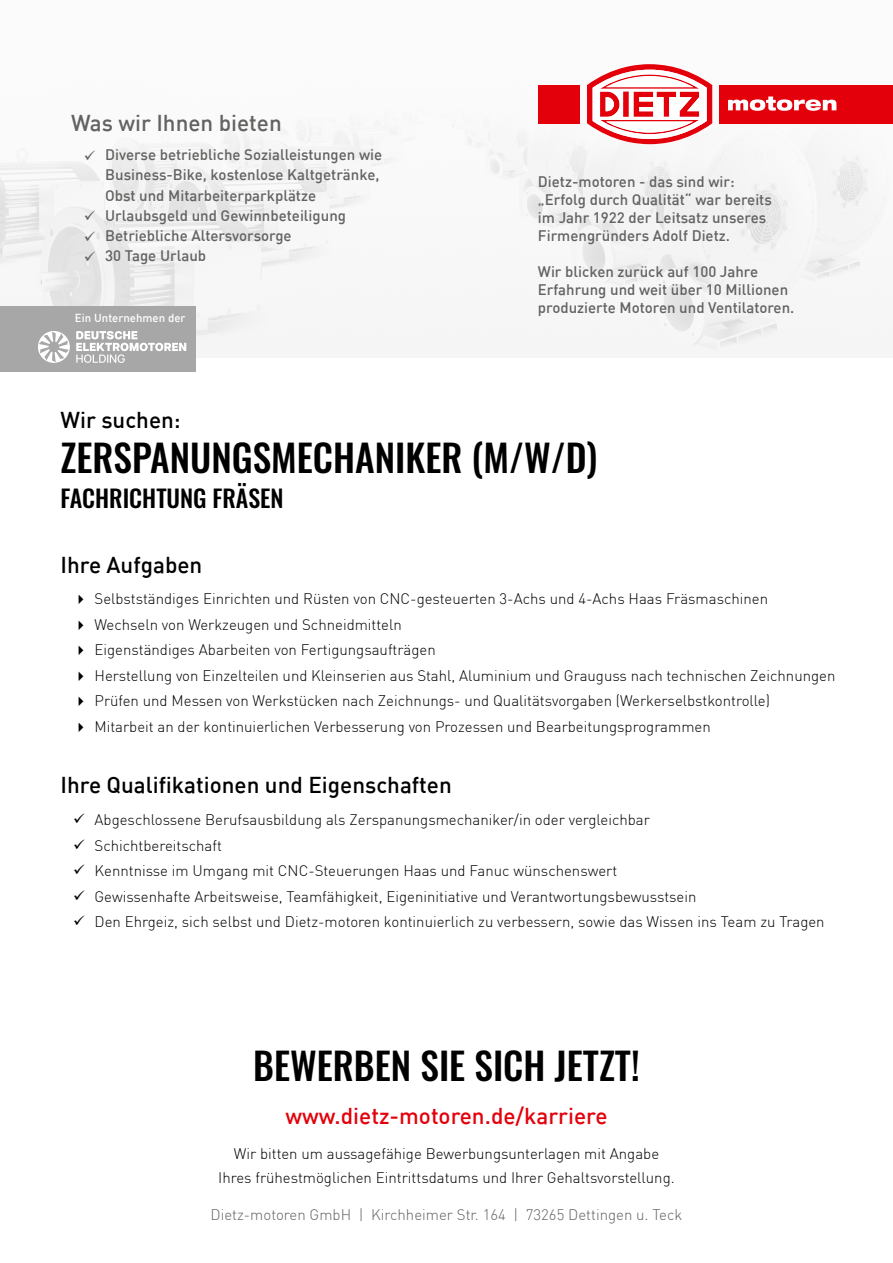
<style>
.page{position:relative;width:893px;height:1263px;background:#fff}
.page>*{position:absolute;margin:0;border:0;box-sizing:border-box;transform-origin:0 0}
.t1{font:500 37.5px "Oswald";color:#000}
.t2{font:500 24px "Oswald";color:#000}
.t3{font:500 22.5px "DIN";color:#000}
.t4{font:500 22.5px "DIN";color:#e3000b}
.t5{font:500 22.5px "DIN";color:#626261}
.t6{font:300 15px "DIN";color:#000}
.t7{font:500 15px "DIN";color:#626261}
.t8{font:300 15px "DIN";color:#626261}
.t9{font:500 11.4px "DIN";color:#fff}
</style>
<div class="page">
<img style="left:0;top:85px;width:893px;height:265px">
<div style="left:538px;top:85px;width:42px;height:38px;background:#e3000b"></div>
<div style="left:719px;top:85px;width:174px;height:38px;background:#e3000b"></div>
<svg style="left:728px;top:96px;width:108px;height:15px"></svg>
<svg style="left:587px;top:64px;width:125px;height:80px"></svg>
<div style="left:0;top:306px;width:196px;height:66px;background:#a7a7a8"></div>
<svg style="left:76px;top:331px;width:110px;height:32px"></svg>
<svg style="left:38px;top:331px;width:32px;height:32px"></svg>
<svg style="left:71px;top:162px;width:15px;height:1px"></svg>
<svg style="left:71px;top:222px;width:15px;height:1px"></svg>
<svg style="left:71px;top:243px;width:15px;height:1px"></svg>
<svg style="left:71px;top:263px;width:15px;height:1px"></svg>
<p class="t5" style="left:71px;top:108px;width:212px">Was wir Ihnen bieten</p>
<p class="t7" style="left:84px;top:145px;width:300px">✓ Diverse betriebliche Sozialleistungen wie</p>
<p class="t7" style="left:105px;top:165px;width:276px">Business-Bike, kostenlose Kaltgetränke,</p>
<p class="t7" style="left:105px;top:186px;width:213px">Obst und Mitarbeiterparkplätze</p>
<p class="t7" style="left:84px;top:206px;width:264px">✓ Urlaubsgeld und Gewinnbeteiligung</p>
<p class="t7" style="left:84px;top:226px;width:209px">✓ Betriebliche Altersvorsorge</p>
<p class="t7" style="left:84px;top:246px;width:124px">✓ 30 Tage Urlaub</p>
<p class="t9" style="left:75px;top:311px;width:112px">Ein Unternehmen der</p>
<p class="t7" style="left:538px;top:172px;width:198px">Dietz-motoren - das sind wir:</p>
<p class="t7" style="left:538px;top:190px;width:235px">„Erfolg durch Qualität“ war bereits</p>
<p class="t7" style="left:538px;top:208px;width:230px">im Jahr 1922 der Leitsatz unseres</p>
<p class="t7" style="left:538px;top:226px;width:194px">Firmengründers Adolf Dietz.</p>
<p class="t7" style="left:538px;top:262px;width:222px">Wir blicken zurück auf 100 Jahre</p>
<p class="t7" style="left:538px;top:280px;width:252px">Erfahrung und weit über 10 Millionen</p>
<p class="t7" style="left:538px;top:298px;width:258px">produzierte Motoren und Ventilatoren.</p>
<p class="t3" style="left:61px;top:406px;width:122px">Wir suchen:</p>
<p class="t1" style="left:61px;top:438px;width:539px">ZERSPANUNGSMECHANIKER (M/W/D)</p>
<p class="t2" style="left:61px;top:485px;width:225px">FACHRICHTUNG FRÄSEN</p>
<p class="t3" style="left:61px;top:551px;width:143px">Ihre Aufgaben</p>
<p class="t6" style="left:73px;top:590px;width:696px">✔ Selbstständiges Einrichten und Rüsten von CNC-gesteuerten 3-Achs und 4-Achs Haas Fräsmaschinen</p>
<p class="t6" style="left:73px;top:615px;width:330px">✔ Wechseln von Werkzeugen und Schneidmitteln</p>
<p class="t6" style="left:73px;top:641px;width:364px">✔ Eigenständiges Abarbeiten von Fertigungsaufträgen</p>
<p class="t6" style="left:73px;top:666px;width:764px">✔ Herstellung von Einzelteilen und Kleinserien aus Stahl, Aluminium und Grauguss nach technischen Zeichnungen</p>
<p class="t6" style="left:73px;top:692px;width:698px">✔ Prüfen und Messen von Werkstücken nach Zeichnungs- und Qualitätsvorgaben (Werkerselbstkontrolle)</p>
<p class="t6" style="left:73px;top:717px;width:639px">✔ Mitarbeit an der kontinuierlichen Verbesserung von Prozessen und Bearbeitungsprogrammen</p>
<p class="t3" style="left:61px;top:770px;width:393px">Ihre Qualifikationen und Eigenschaften</p>
<p class="t6" style="left:73px;top:811px;width:578px">✓ Abgeschlossene Berufsausbildung als Zerspanungsmechaniker/in oder vergleichbar</p>
<p class="t6" style="left:73px;top:836px;width:150px">✓ Schichtbereitschaft</p>
<p class="t6" style="left:73px;top:862px;width:545px">✓ Kenntnisse im Umgang mit CNC-Steuerungen Haas und Fanuc wünschenswert</p>
<p class="t6" style="left:73px;top:887px;width:625px">✓ Gewissenhafte Arbeitsweise, Teamfähigkeit, Eigeninitiative und Verantwortungsbewusstsein</p>
<p class="t6" style="left:73px;top:913px;width:753px">✓ Den Ehrgeiz, sich selbst und Dietz-motoren kontinuierlich zu verbessern, sowie das Wissen ins Team zu Tragen</p>
<p class="t1" style="left:253px;top:1046px;width:388px">BEWERBEN SIE SICH JETZT!</p>
<p class="t4" style="left:285px;top:1101px;width:323px">www.dietz-motoren.de/karriere</p>
<p class="t6" style="left:234px;top:1144px;width:427px">Wir bitten um aussagefähige Bewerbungsunterlagen mit Angabe</p>
<p class="t6" style="left:218px;top:1168px;width:458px">Ihres frühestmöglichen Eintrittsdatums und Ihrer Gehaltsvorstellung.</p>
<p class="t8" style="left:211px;top:1206px;width:473px">Dietz-motoren GmbH | Kirchheimer Str. 164 | 73265 Dettingen u. Teck</p>
</div>
